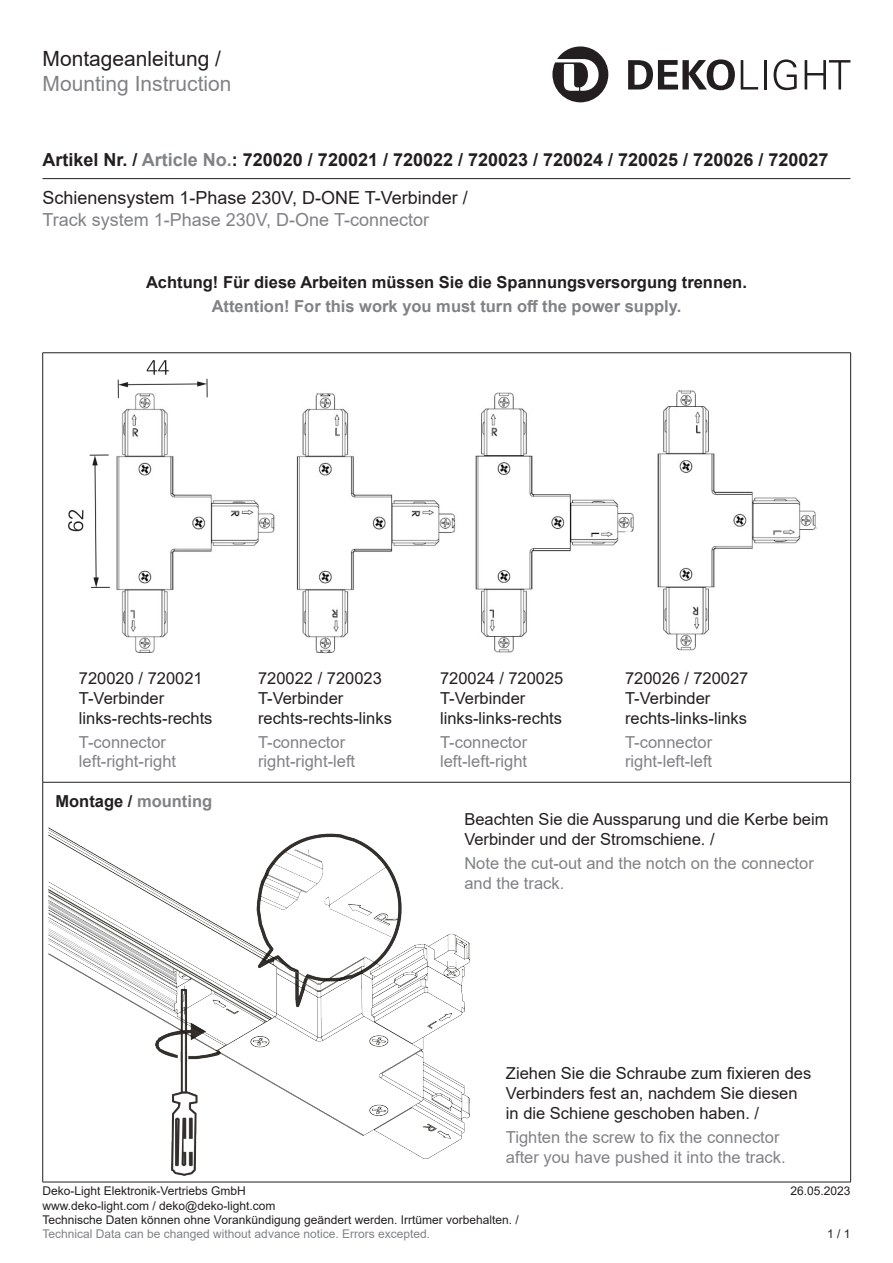
<style>
.page{position:relative;width:893px;height:1263px;background:#fff}
.page>*{position:absolute;margin:0;border:0;box-sizing:border-box;transform-origin:0 0}
.t1{font:21px "Arial";color:#808285}
.t2{font:21px "Arial";color:#231f20}
.t3{font:700 18px/38.5px "Arial";color:#231f20}
.t4{font:18px "Arial";color:#808285}
.t5{font:16.5px/19.8px "Arial";color:#231f20}
.t6{font:16.5px/19.8px "Arial";color:#808285}
.t7{font:700 16.5px "Arial";color:#231f20}
.t8{font:700 16.5px "Arial";color:#808285}
.t9{font:12px/14.4px "Arial";color:#231f20}
.t10{font:12px "Arial";color:#808285}
.s1{color:#808285}
.s2{font-weight:400}
</style>
<div class="page">
<hr style="left:43px;top:178px;width:807px;height:1px;background:#231f20">
<svg style="left:552px;top:46px;width:56px;height:56px"></svg>
<svg style="left:628px;top:59px;width:107px;height:31px"></svg>
<svg style="left:741px;top:60px;width:17px;height:30px"></svg>
<hr style="left:764px;top:60px;width:2px;height:30px;background:#231f20">
<svg style="left:774px;top:59px;width:23px;height:31px"></svg>
<svg style="left:805px;top:60px;width:45px;height:30px"></svg>
<hr style="left:43px;top:782px;width:807px;height:1px;background:#231f20">
<hr style="left:43px;top:352px;width:808px;height:1px;background:#231f20">
<hr style="left:42px;top:353px;width:1px;height:429px;background:#231f20">
<hr style="left:850px;top:353px;width:1px;height:429px;background:#231f20">
<hr style="left:42px;top:782px;width:1px;height:400px;background:#231f20">
<hr style="left:850px;top:782px;width:1px;height:400px;background:#231f20">
<hr style="left:43px;top:1182px;width:808px;height:1px;background:#231f20">
<img style="left:68px;top:360px;width:749px;height:294px">
<img style="left:49px;top:827px;width:422px;height:349px">
<p class="t2" style="left:43px;top:44px;width:180px">Montageanleitung /</p>
<p class="t1" style="left:43px;top:69px;width:191px">Mounting Instruction</p>
<p class="t3" style="left:43px;top:140px;width:787px">Artikel Nr. / <span class="s1">Article No.</span>: 720020 / 720021 / 720022 / 720023 / 720024 / 720025 / 720026 / 720027<br><span class="s2">Schienensystem 1-Phase 230V, D-ONE T-Verbinder /</span></p>
<p class="t4" style="left:43px;top:207px;width:388px">Track system 1-Phase 230V, D-One T-connector</p>
<p class="t7" style="left:146px;top:271px;width:602px">Achtung! Für diese Arbeiten müssen Sie die Spannungsversorgung trennen.</p>
<p class="t8" style="left:212px;top:295px;width:471px">Attention! For this work you must turn off the power supply.</p>
<p class="t5" style="left:79px;top:668px;width:135px">720020 / 720021<br>T-Verbinder links-rechts-rechts</p>
<p class="t6" style="left:79px;top:732px;width:99px">T-connector left-right-right</p>
<p class="t7" style="left:55px;top:790px;width:158px">Montage / <span class="s1">mounting</span></p>
<p class="t5" style="left:258px;top:668px;width:135px">720022 / 720023<br>T-Verbinder rechts-rechts-links</p>
<p class="t6" style="left:258px;top:732px;width:99px">T-connector right-right-left</p>
<p class="t5" style="left:440px;top:668px;width:125px">720024 / 720025<br>T-Verbinder links-links-rechts</p>
<p class="t6" style="left:440px;top:732px;width:89px">T-connector left-left-right</p>
<p class="t5" style="left:625px;top:668px;width:125px">720026 / 720027<br>T-Verbinder rechts-links-links</p>
<p class="t6" style="left:625px;top:732px;width:89px">T-connector right-left-left</p>
<p class="t5" style="left:464px;top:809px;width:366px">Beachten Sie die Aussparung und die Kerbe beim<br>Verbinder und der Stromschiene. /</p>
<p class="t6" style="left:464px;top:853px;width:351px">Note the cut-out and the notch on the connector and the track.</p>
<p class="t5" style="left:506px;top:1063px;width:307px">Ziehen Sie die Schraube zum fixieren des<br>Verbinders fest an, nachdem Sie diesen in die Schiene geschoben haben. /</p>
<p class="t6" style="left:506px;top:1127px;width:281px">Tighten the screw to fix the connector after you have pushed it into the track.</p>
<p class="t9" style="left:43px;top:1184px;width:205px">Deko-Light Elektronik-Vertriebs GmbH</p>
<p class="t9" style="left:790px;top:1184px;width:62px">26.05.2023</p>
<p class="t9" style="left:43px;top:1198px;width:478px">www.deko-light.com / deko@deko-light.com<br>Technische Daten können ohne Vorankündigung geändert werden. Irrtümer vorbehalten. /</p>
<p class="t10" style="left:43px;top:1226px;width:389px">Technical Data can be changed without advance notice. Errors excepted.</p>
<p class="t9" style="left:827px;top:1227px;width:25px">1 / 1</p>
</div>
